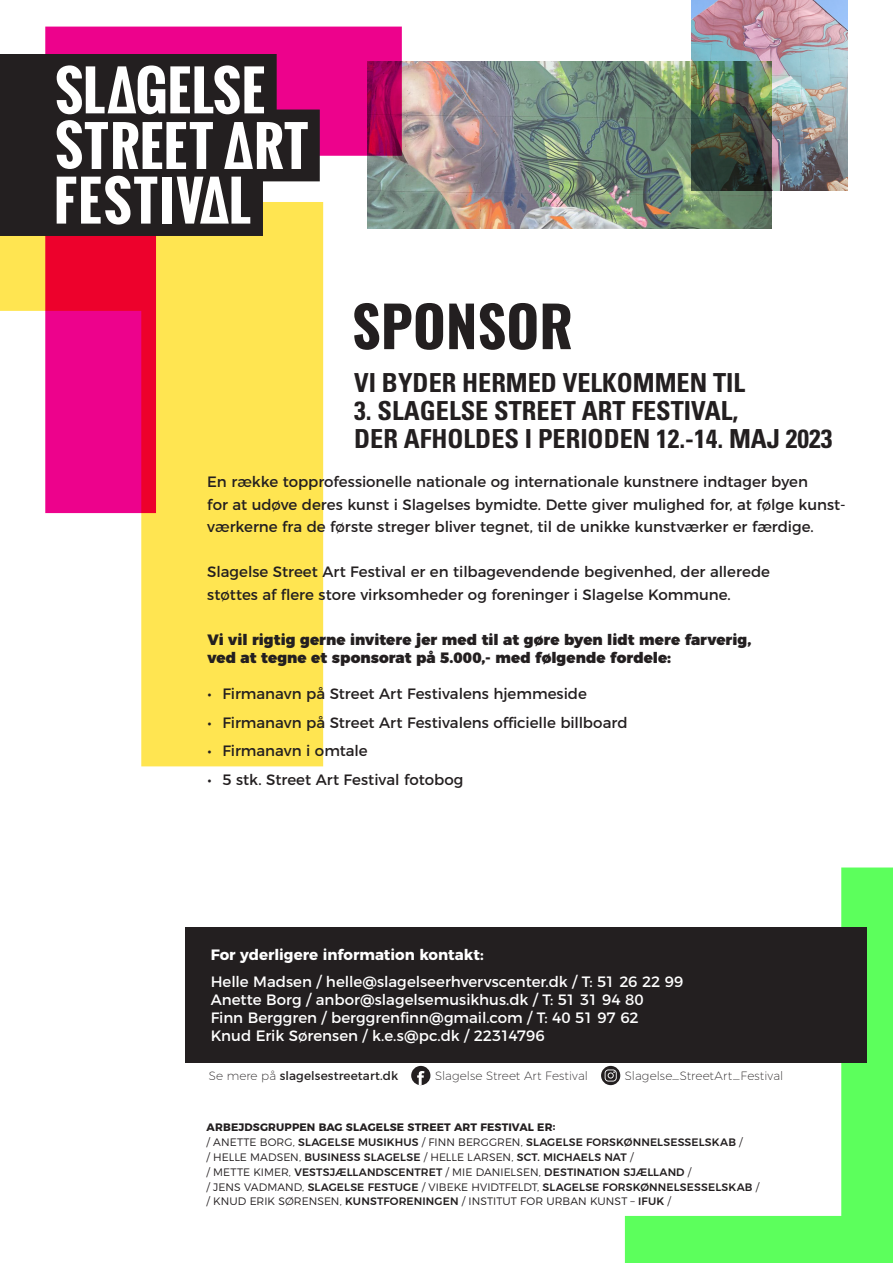
<style>
.page{position:relative;width:893px;height:1263px;background:#fff}
.page>*{position:absolute;margin:0;border:0;box-sizing:border-box;transform-origin:0 0}
.t1{font:700 56.25px "Oswald";color:#231f20}
.t2{font:700 condensed 26.25px "Univers";color:#231f20}
.t3{font:15px/22.5px "Montserrat";color:#231f20}
.t4{font:15px "Montserrat";color:#fff}
.t5{font:900 15px "Montserrat";color:#231f20}
.t6{font:700 15px "Montserrat";color:#fff}
.t7{font:200 12px "Montserrat";letter-spacing:.01em;color:#231f20}
.t8{font:12px "Montserrat";letter-spacing:.01em;color:#231f20}
.t9{font:500 10.8px "Montserrat";letter-spacing:.015em;color:#231f20}
.t10{font:300 10.8px/14.9px "Montserrat";letter-spacing:.005em;color:#231f20}
.t11{font:700 10.8px "Montserrat";letter-spacing:.015em;color:#231f20}
.s1{font-weight:200}
.s2{font-weight:300}
.s3{font-weight:500}
</style>
<div class="page">
<svg style="left:0;top:236px;width:323px;height:530px;fill:#ffe551"></svg>
<svg style="left:625px;top:867px;width:268px;height:396px"></svg>
<svg style="left:45px;top:27px;width:357px;height:486px"></svg>
<svg style="left:0;top:54px;width:320px;height:182px;fill:#231f20"></svg>
<div style="left:162px;top:177px;width:10px;height:47px;background:#fff"></div>
<svg style="left:177px;top:177px;width:73px;height:47px"></svg>
<svg style="left:224px;top:122px;width:84px;height:47px"></svg>
<svg style="left:57px;top:120px;width:156px;height:49px"></svg>
<svg style="left:57px;top:176px;width:100px;height:49px"></svg>
<svg style="left:57px;top:65px;width:207px;height:49px"></svg>
<img style="left:368px;top:61px;width:404px;height:168px">
<img style="left:691px;top:0;width:156px;height:191px">
<svg style="left:411px;top:1066px;width:19px;height:19px"></svg>
<svg style="left:601px;top:1066px;width:19px;height:19px"></svg>
<svg style="left:605px;top:1069px;width:12px;height:12px"></svg>
<div style="left:185px;top:927px;width:681px;height:136px;background:#231f20"></div>
<p class="t1" style="left:352px;top:297px;width:223px">SPONSOR</p>
<p class="t2" style="left:354px;top:366px;width:392px">VI BYDER HERMED VELKOMMEN TIL</p>
<p class="t2" style="left:354px;top:395px;width:386px">3. SLAGELSE STREET ART FESTIVAL,</p>
<p class="t2" style="left:354px;top:423px;width:480px">DER AFHOLDES I PERIODEN 12.-14. MAJ 2023</p>
<p class="t3" style="left:207px;top:470px;width:602px">En række topprofessionelle nationale og internationale kunstnere indtager byen</p>
<p class="t3" style="left:207px;top:492px;width:640px">for at udøve deres kunst i Slagelses bymidte. Dette giver mulighed for, at følge kunst&shy;værkerne fra de første streger bliver tegnet, til de unikke kunstværker er færdige.</p>
<p class="t3" style="left:207px;top:560px;width:564px">Slagelse Street Art Festival er en tilbagevendende begivenhed, der allerede</p>
<p class="t3" style="left:207px;top:582px;width:525px">støttes af flere store virksomheder og foreninger i Slagelse Kommune.</p>
<p class="t5" style="left:207px;top:627px;width:545px">Vi vil rigtig gerne invitere jer med til at gøre byen lidt mere farverig,</p>
<p class="t5" style="left:207px;top:645px;width:465px">ved at tegne et sponsorat på 5.000,- med følgende fordele:</p>
<p class="t3" style="left:207px;top:681px;width:381px">• Firmanavn på Street Art Festivalens hjemmeside</p>
<p class="t3" style="left:207px;top:710px;width:422px">• Firmanavn på Street Art Festivalens officielle billboard</p>
<p class="t3" style="left:207px;top:738px;width:162px">• Firmanavn i omtale</p>
<p class="t3" style="left:207px;top:767px;width:257px">• 5 stk. Street Art Festival fotobog</p>
<p class="t6" style="left:211px;top:942px;width:275px">For yderligere information kontakt:</p>
<p class="t4" style="left:211px;top:969px;width:474px">Helle Madsen / helle@slagelseerhvervscenter.dk / T: 51 26 22 99</p>
<p class="t4" style="left:211px;top:987px;width:435px">Anette Borg / anbor@slagelsemusikhus.dk / T: 51 31 94 80</p>
<p class="t4" style="left:211px;top:1005px;width:429px">Finn Berggren / berggrenfinn@gmail.com / T: 40 51 97 62</p>
<p class="t4" style="left:211px;top:1023px;width:335px">Knud Erik Sørensen / k.e.s@pc.dk / 22314796</p>
<p class="t8" style="left:209px;top:1066px;width:191px"><span class="s1">Se mere på</span> slagelsestreetart.dk</p>
<p class="t7" style="left:435px;top:1066px;width:154px">Slagelse Street Art Festival</p>
<p class="t7" style="left:625px;top:1066px;width:160px">Slagelse_StreetArt_Festival</p>
<p class="t11" style="left:207px;top:1118px;width:350px">ARBEJDSGRUPPEN BAG SLAGELSE STREET ART FESTIVAL ER:</p>
<p class="t9" style="left:207px;top:1133px;width:538px"><span class="s2">/ ANETTE BORG,</span> SLAGELSE MUSIKHUS <span class="s2">/ FINN BERGGREN,</span> SLAGELSE FORSKØNNELSESSELSKAB <span class="s2">/</span></p>
<p class="t9" style="left:207px;top:1148px;width:428px"><span class="s2">/ HELLE MADSEN,</span> BUSINESS SLAGELSE <span class="s2">/ HELLE LARSEN,</span> SCT. MICHAELS NAT <span class="s2">/</span></p>
<p class="t9" style="left:207px;top:1163px;width:486px"><span class="s2">/ METTE KIMER,</span> VESTSJÆLLANDSCENTRET <span class="s2">/ MIE DANIELSEN,</span> DESTINATION SJÆLLAND <span class="s2">/</span></p>
<p class="t10" style="left:207px;top:1178px;width:554px">/ JENS VADMAND, <span class="s3">SLAGELSE FESTUGE</span> / VIBEKE HVIDTFELDT, <span class="s3">SLAGELSE FORSKØNNELSESSELSKAB</span> / / KNUD ERIK SØRENSEN, <span class="s3">KUNSTFORENINGEN</span> / INSTITUT FOR URBAN KUNST – <span class="s3">IFUK</span> /</p>
</div>
